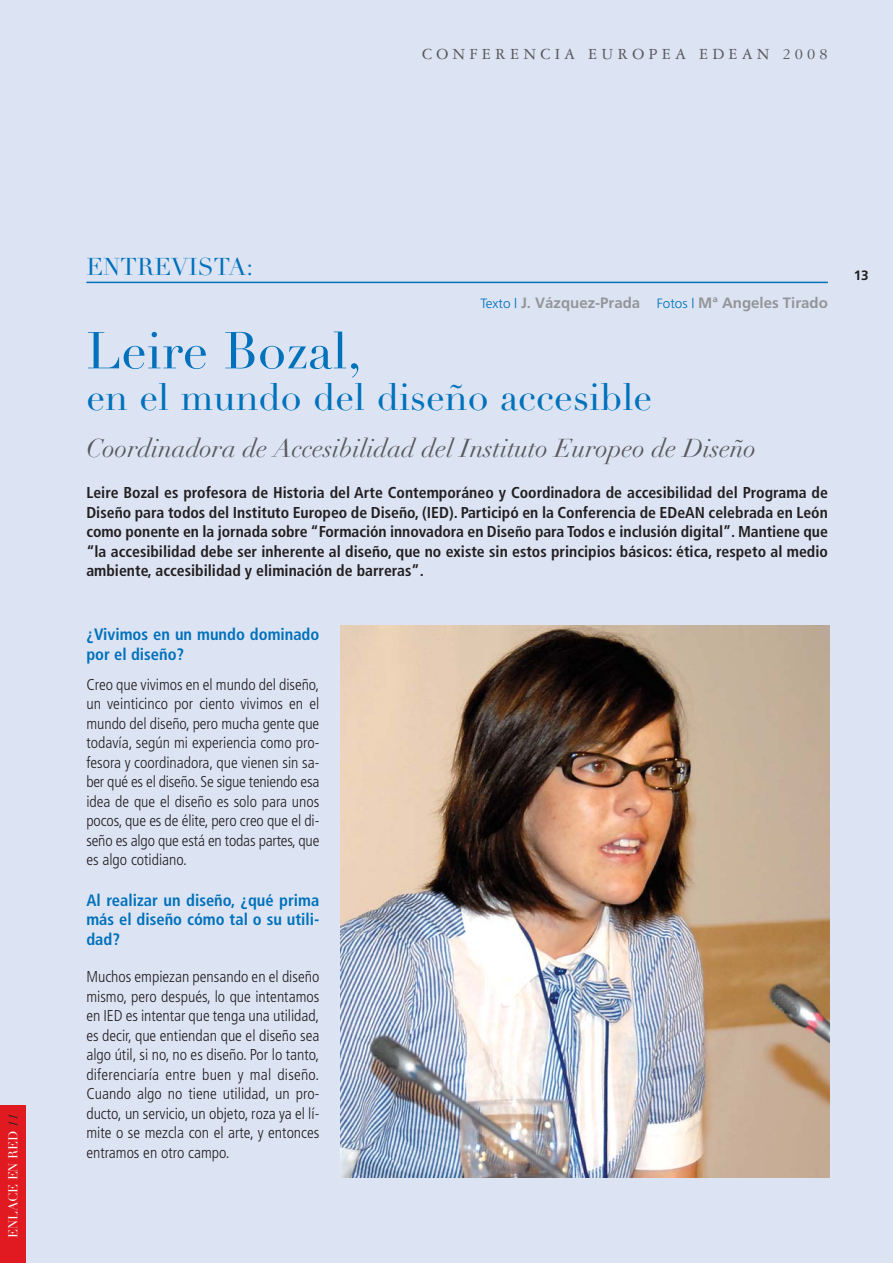
<style>
.page{position:relative;width:893px;height:1263px;background:#fff}
.page>*{position:absolute;margin:0;border:0;box-sizing:border-box;transform-origin:0 0}
.t1{font:51px "Didot LH";color:#0071bb}
.t2{font:37.5px "Didot LH";color:#0071bb}
.t3{font:italic 25.5px "Didot LH";color:#58595b}
.t4{font:24px "Didot LH";color:#0071bb}
.t5{font:700 condensed 16.5px/19.5px "Frutiger";color:#0071bb}
.t6{font:16.5px "Garamond Three";letter-spacing:.25em;color:#58595b}
.t7{font:300 condensed 15.75px/19.5px "Frutiger";color:#231f20;text-align:justify}
.t8{font:700 condensed 15.75px/19.5px "Frutiger";color:#231f20;text-align:justify}
.t9{font:700 15px "Frutiger";color:#939598}
.t10{font:700 13.5px "Frutiger";color:#231f20}
.t11{font:12.75px "Didot";color:#fff}
.s1{font-style:italic;color:#231f20}
.s2{font-weight:300;font-size:13.5px;color:#0071bb}
</style>
<div class="page">
<div style="left:0;top:0;width:892px;height:1263px;background:#dce4f4"></div>
<div style="left:0;top:1106px;width:25px;height:157px;background:#e11a22"></div>
<img style="left:340px;top:625px;width:489px;height:553px">
<hr style="left:86px;top:282px;width:741px;height:1px;background:#0071bb">
<p class="t6" style="left:422px;top:48px;width:407px">CONFERENCIA EUROPEA EDEAN 2008</p>
<p class="t11" style="left:6px;top:1238px;width:125px;rotate:-90deg">ENLACE EN RED <span class="s1">11</span></p>
<h3 class="t4" style="left:86px;top:257px;width:168px">ENTREVISTA:</h3>
<p class="t9" style="left:480px;top:297px;width:349px"><span class="s2">Texto |</span> J. Vázquez-Prada <span class="s2">Fotos |</span> Mª Angeles Tirado</p>
<h1 class="t1" style="left:86px;top:330px;width:277px">Leire Bozal,</h1>
<h2 class="t2" style="left:86px;top:382px;width:567px">en el mundo del diseño accesible</h2>
<h3 class="t3" style="left:86px;top:438px;width:671px">Coordinadora de Accesibilidad del Instituto Europeo de Diseño</h3>
<p class="t8" style="left:86px;top:484px;width:743px">Leire Bozal es profesora de Historia del Arte Contemporáneo y Coordinadora de accesibilidad del Programa de Diseño para todos del Instituto Europeo de Diseño, (IED). Participó en la Conferencia de EDeAN celebrada en León como ponente en la jornada sobre “Formación innovadora en Diseño para Todos e inclusión digital”. Mantiene que “la accesibilidad debe ser inherente al diseño, que no existe sin estos principios básicos: ética, respeto al medio ambiente, accesibilidad y eliminación de barreras”.</p>
<p class="t5" style="left:86px;top:626px;width:234px">¿Vivimos en un mundo dominado por el diseño?</p>
<p class="t7" style="left:86px;top:676px;width:234px">Creo que vivimos en el mundo del diseño, un veinticinco por ciento vivimos en el mundo del diseño, pero mucha gente que todavía, según mi experiencia como pro&shy;fesora y coordinadora, que vienen sin sa&shy;ber qué es el diseño. Se sigue teniendo esa idea de que el diseño es solo para unos pocos, que es de élite, pero creo que el di&shy;seño es algo que está en todas partes, que es algo cotidiano.</p>
<p class="t5" style="left:86px;top:892px;width:234px;text-align:justify">Al realizar un diseño, ¿qué prima más el diseño cómo tal o su utili&shy;dad?</p>
<p class="t7" style="left:86px;top:968px;width:234px">Muchos empiezan pensando en el diseño mismo, pero después, lo que intentamos en IED es intentar que tenga una utilidad, es decir, que entiendan que el diseño sea algo útil, si no, no es diseño. Por lo tanto, diferenciaría entre buen y mal diseño.<br>Cuando algo no tiene utilidad, un pro&shy;ducto, un servicio, un objeto, roza ya el lí&shy;mite o se mezcla con el arte, y entonces entramos en otro campo.</p>
<p class="t10" style="left:853px;top:270px;width:17px">13</p>
</div>
